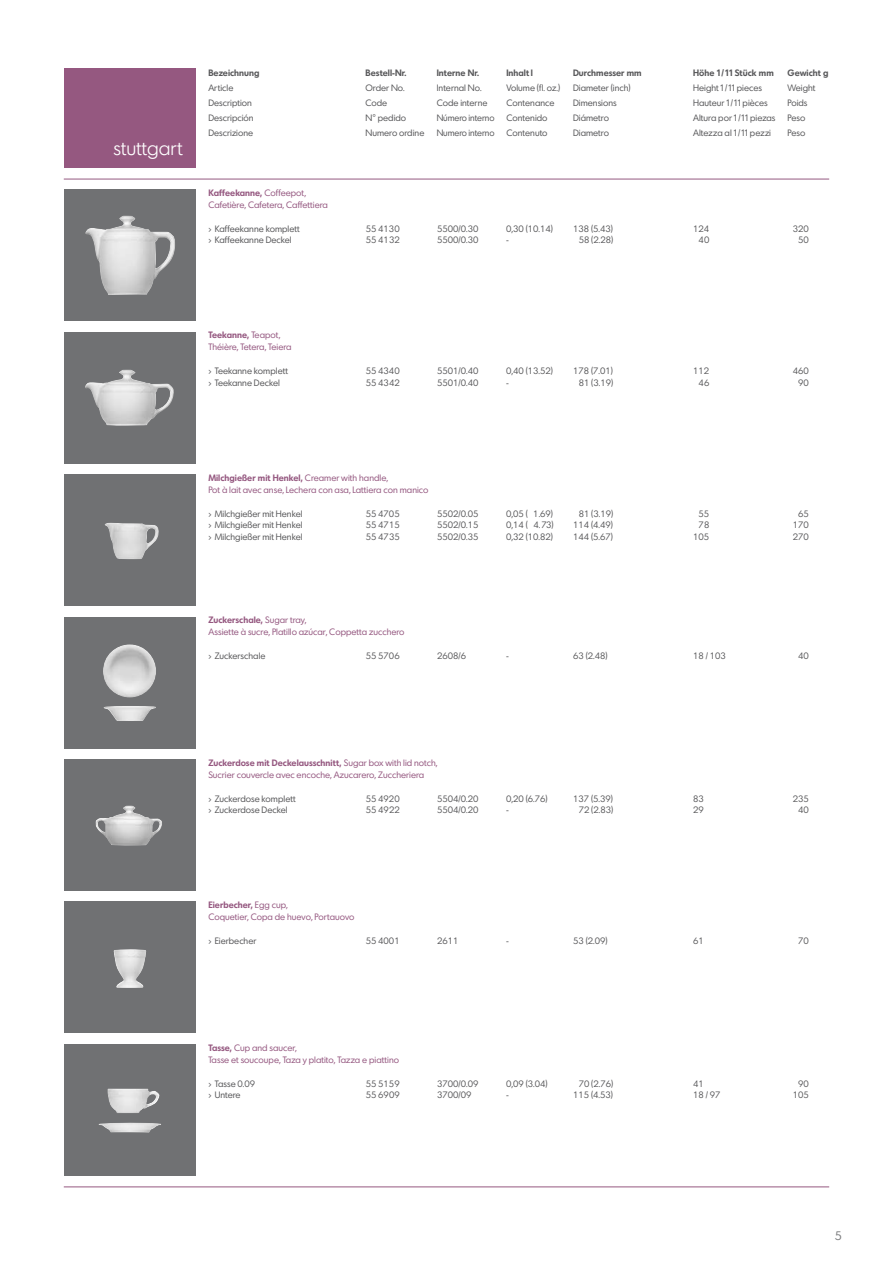
<style>
.page{position:relative;width:893px;height:1263px;background:#fff}
.page>*{position:absolute;margin:0;border:0;box-sizing:border-box;transform-origin:0 0}
.t1{font:300 19.5px "Bauscher";color:#fff}
.t2{font:9px/15px "Bauscher";letter-spacing:.005em;color:#58585a}
.t3{font:9px/11.9px "Bauscher";letter-spacing:.005em;color:#955880}
.t4{font:600 9px "Bauscher";letter-spacing:.005em;color:#58585a}
.s1{font-weight:600}
</style>
<div class="page">
<hr style="left:64px;top:1186px;width:765px;height:1px;background:#955880">
<div style="left:64px;top:69px;width:132px;height:99px;background:#955880"></div>
<hr style="left:64px;top:179px;width:765px;height:1px;background:#955880">
<div style="left:64px;top:617px;width:132px;height:131px;background:#707173"></div>
<div style="left:64px;top:901px;width:132px;height:132px;background:#707173"></div>
<div style="left:64px;top:1044px;width:132px;height:132px;background:#707173"></div>
<div style="left:64px;top:332px;width:132px;height:131px;background:#707173"></div>
<div style="left:64px;top:474px;width:132px;height:132px;background:#707173"></div>
<div style="left:64px;top:759px;width:132px;height:132px;background:#707173"></div>
<div style="left:64px;top:189px;width:132px;height:132px;background:#707173"></div>
<img style="left:85px;top:216px;width:90px;height:79px">
<img style="left:104px;top:522px;width:55px;height:37px">
<img style="left:104px;top:706px;width:52px;height:15px">
<img style="left:103px;top:644px;width:53px;height:54px;border-radius:50%">
<img style="left:95px;top:805px;width:67px;height:41px">
<img style="left:113px;top:949px;width:34px;height:39px">
<img style="left:85px;top:370px;width:89px;height:56px">
<img style="left:107px;top:1088px;width:53px;height:25px">
<img style="left:98px;top:1122px;width:63px;height:11px">
<h1 class="t1" style="left:113px;top:136px;width:71px">stuttgart</h1>
<p class="t4" style="left:208px;top:67px;width:53px">Bezeichnung</p>
<p class="t2" style="left:208px;top:80px;width:47px">Article<br>Description<br>Descripción<br>Descrizione</p>
<p class="t4" style="left:365px;top:67px;width:43px">Bestell-Nr.</p>
<p class="t2" style="left:365px;top:80px;width:60px">Order No.<br>Code<br>N° pedido<br>Numero ordine</p>
<p class="t4" style="left:437px;top:67px;width:44px">Interne Nr.</p>
<p class="t2" style="left:437px;top:80px;width:59px">Internal No.<br>Code interne<br>Número interno<br>Numero interno</p>
<p class="t4" style="left:506px;top:67px;width:28px">Inhalt l</p>
<p class="t2" style="left:506px;top:80px;width:55px">Volume (fl. oz.)<br>Contenance<br>Contenido<br>Contenuto</p>
<p class="t4" style="left:573px;top:67px;width:70px">Durchmesser mm</p>
<p class="t2" style="left:573px;top:80px;width:59px">Diameter (inch)<br>Dimensions<br>Diámetro<br>Diametro</p>
<p class="t4" style="left:693px;top:67px;width:82px">Höhe ƒ /ƒƒ Stück mm</p>
<p class="t2" style="left:693px;top:80px;width:84px">Height ƒ / ƒƒ pieces<br>Hauteur ƒ / ƒƒ pièces<br>Altura por ƒ /ƒƒ piezas<br>Altezza al ƒ / ƒƒ pezzi</p>
<p class="t4" style="left:787px;top:67px;width:42px">Gewicht g</p>
<p class="t2" style="left:787px;top:80px;width:30px">Weight<br>Poids<br>Peso<br>Peso</p>
<p class="t3" style="left:208px;top:187px;width:121px"><span class="s1">Kaffeekanne,</span> Coffeepot,<br>Cafetière, Cafetera, Caffettiera</p>
<p class="t2" style="left:208px;top:221px;width:93px">› Kaffeekanne komplett</p>
<p class="t2" style="left:366px;top:221px;width:51px">55 4130 55</p>
<p class="t2" style="left:448px;top:221px;width:32px">00/0.30</p>
<p class="t2" style="left:506px;top:221px;width:48px">0,30 (10.14)</p>
<p class="t2" style="left:573px;top:221px;width:41px">138 (5.43)</p>
<p class="t2" style="left:693px;top:221px;width:9px">12432</p>
<p class="t2" style="left:803px;top:221px;width:7px">0</p>
<p class="t2" style="left:208px;top:233px;width:85px">› Kaffeekanne Deckel</p>
<p class="t2" style="left:366px;top:233px;width:36px">55 413255</p>
<p class="t2" style="left:448px;top:233px;width:32px">00/0.30</p>
<p class="t2" style="left:506px;top:233px;width:4px">-</p>
<p class="t2" style="left:579px;top:233px;width:36px">58 (2.28)</p>
<p class="t2" style="left:699px;top:233px;width:12px">40</p>
<p class="t2" style="left:798px;top:233px;width:12px">5 0</p>
<p class="t3" style="left:208px;top:329px;width:85px"><span class="s1">Teekanne,</span> Teapot,<br>Théière, Tetera, Teiera</p>
<p class="t2" style="left:208px;top:363px;width:81px">› Teekanne komplett</p>
<p class="t2" style="left:366px;top:363px;width:51px">554340 55</p>
<p class="t2" style="left:448px;top:363px;width:32px">01/0.40</p>
<p class="t2" style="left:506px;top:363px;width:48px">0,40 (13.52)</p>
<p class="t2" style="left:573px;top:363px;width:41px">178 (7.01)</p>
<p class="t2" style="left:693px;top:363px;width:14px">1124</p>
<p class="t2" style="left:798px;top:363px;width:12px">60</p>
<p class="t2" style="left:208px;top:375px;width:73px">› Teekanne Deckel</p>
<p class="t2" style="left:366px;top:375px;width:24px">55 434255</p>
<p class="t2" style="left:448px;top:375px;width:32px">01/0.40</p>
<p class="t2" style="left:506px;top:375px;width:4px">-</p>
<p class="t2" style="left:579px;top:375px;width:36px">81 (3.19)</p>
<p class="t2" style="left:699px;top:375px;width:12px">46</p>
<p class="t2" style="left:798px;top:375px;width:12px">90</p>
<p class="t3" style="left:208px;top:472px;width:222px"><span class="s1">Milchgießer mit Henkel,</span> Creamer with handle,<br>Pot à lait avec anse, Lechera con asa, Lattiera con manico</p>
<p class="t2" style="left:208px;top:506px;width:96px">› Milchgießer mit Henkel</p>
<p class="t2" style="left:366px;top:506px;width:43px">55 470555</p>
<p class="t2" style="left:448px;top:506px;width:29px">02/0.05</p>
<p class="t2" style="left:506px;top:506px;width:49px">0,05 ( 1.69)</p>
<p class="t2" style="left:579px;top:506px;width:36px">81 (3.19)</p>
<p class="t2" style="left:699px;top:506px;width:6px">55</p>
<p class="t2" style="left:798px;top:506px;width:11px">65</p>
<p class="t2" style="left:208px;top:518px;width:96px">› Milchgießer mit Henkel</p>
<p class="t2" style="left:366px;top:518px;width:43px">55 471555</p>
<p class="t2" style="left:448px;top:518px;width:29px">02/0.15</p>
<p class="t2" style="left:506px;top:518px;width:49px">0,14 ( 4. 73)</p>
<p class="t2" style="left:573px;top:518px;width:41px">114 (4.49)</p>
<p class="t2" style="left:699px;top:518px;width:12px">78</p>
<p class="t2" style="left:793px;top:518px;width:18px">170</p>
<p class="t2" style="left:208px;top:529px;width:96px">› Milchgießer mit Henkel</p>
<p class="t2" style="left:366px;top:529px;width:36px">55 473555</p>
<p class="t2" style="left:448px;top:529px;width:25px">02/0.35</p>
<p class="t2" style="left:506px;top:529px;width:48px">0,32 (10.82)</p>
<p class="t2" style="left:573px;top:529px;width:41px">144 (5.67)</p>
<p class="t2" style="left:693px;top:529px;width:14px">1052</p>
<p class="t2" style="left:798px;top:529px;width:12px">70</p>
<p class="t3" style="left:208px;top:614px;width:198px"><span class="s1">Zuckerschale,</span> Sugar tray,<br>Assiette à sucre, Platillo azúcar, Coppetta zucchero</p>
<p class="t2" style="left:208px;top:648px;width:59px">› Zuckerschale</p>
<p class="t2" style="left:366px;top:648px;width:57px">55 5706 2</p>
<p class="t2" style="left:442px;top:648px;width:25px">608/6</p>
<p class="t2" style="left:506px;top:648px;width:4px">-</p>
<p class="t2" style="left:573px;top:648px;width:36px">63 (2.48)</p>
<p class="t2" style="left:693px;top:648px;width:30px">18 / 1034</p>
<p class="t2" style="left:803px;top:648px;width:7px">0</p>
<p class="t3" style="left:208px;top:757px;width:231px"><span class="s1">Zuckerdose mit Deckelausschnitt,</span> Sugar box with lid notch,<br>Sucrier couvercle avec encoche, Azucarero, Zuccheriera</p>
<p class="t2" style="left:208px;top:791px;width:89px">› Zuckerdose komplett</p>
<p class="t2" style="left:366px;top:791px;width:51px">55 4920 55</p>
<p class="t2" style="left:448px;top:791px;width:32px">04/0.20</p>
<p class="t2" style="left:506px;top:791px;width:43px">0,20 (6.76)</p>
<p class="t2" style="left:573px;top:791px;width:41px">137 (5.39)</p>
<p class="t2" style="left:693px;top:791px;width:8px">83235</p>
<p class="t2" style="left:208px;top:803px;width:81px">› Zuckerdose Deckel</p>
<p class="t2" style="left:366px;top:803px;width:36px">55 492255</p>
<p class="t2" style="left:448px;top:803px;width:32px">04/0.20</p>
<p class="t2" style="left:506px;top:803px;width:4px">-</p>
<p class="t2" style="left:579px;top:803px;width:36px">72 (2.83)</p>
<p class="t2" style="left:693px;top:803px;width:12px">2 9</p>
<p class="t2" style="left:798px;top:803px;width:12px">4 0</p>
<p class="t3" style="left:208px;top:899px;width:148px"><span class="s1">Eierbecher,</span> Egg cup,<br>Coquetier, Copa de huevo, Portauovo</p>
<p class="t2" style="left:208px;top:933px;width:50px">› Eierbecher</p>
<p class="t2" style="left:366px;top:933px;width:57px">55 4001 2</p>
<p class="t2" style="left:442px;top:933px;width:18px">611</p>
<p class="t2" style="left:506px;top:933px;width:4px">-</p>
<p class="t2" style="left:573px;top:933px;width:36px">53 (2.09)</p>
<p class="t2" style="left:693px;top:933px;width:12px">61</p>
<p class="t2" style="left:798px;top:933px;width:12px">70</p>
<p class="t3" style="left:208px;top:1042px;width:192px"><span class="s1">Tasse,</span> Cup and saucer,<br>Tasse et soucoupe, Taza y platito, Tazza e piattino</p>
<p class="t2" style="left:208px;top:1076px;width:48px">› Tasse 0.09</p>
<p class="t2" style="left:366px;top:1076px;width:57px">55 5159 3</p>
<p class="t2" style="left:442px;top:1076px;width:37px">700/0.09</p>
<p class="t2" style="left:506px;top:1076px;width:43px">0,09 (3.04)</p>
<p class="t2" style="left:579px;top:1076px;width:36px">70 (2.76)</p>
<p class="t2" style="left:693px;top:1076px;width:12px">4 1</p>
<p class="t2" style="left:798px;top:1076px;width:12px">90</p>
<p class="t2" style="left:208px;top:1087px;width:34px">› Untere</p>
<p class="t2" style="left:366px;top:1087px;width:57px">55 6909 3</p>
<p class="t2" style="left:442px;top:1087px;width:31px">700/09</p>
<p class="t2" style="left:506px;top:1087px;width:4px">-</p>
<p class="t2" style="left:573px;top:1087px;width:41px">115 (4.53)</p>
<p class="t2" style="left:693px;top:1087px;width:29px">18 / 97</p>
<p class="t2" style="left:793px;top:1087px;width:17px">105</p>
</div>
